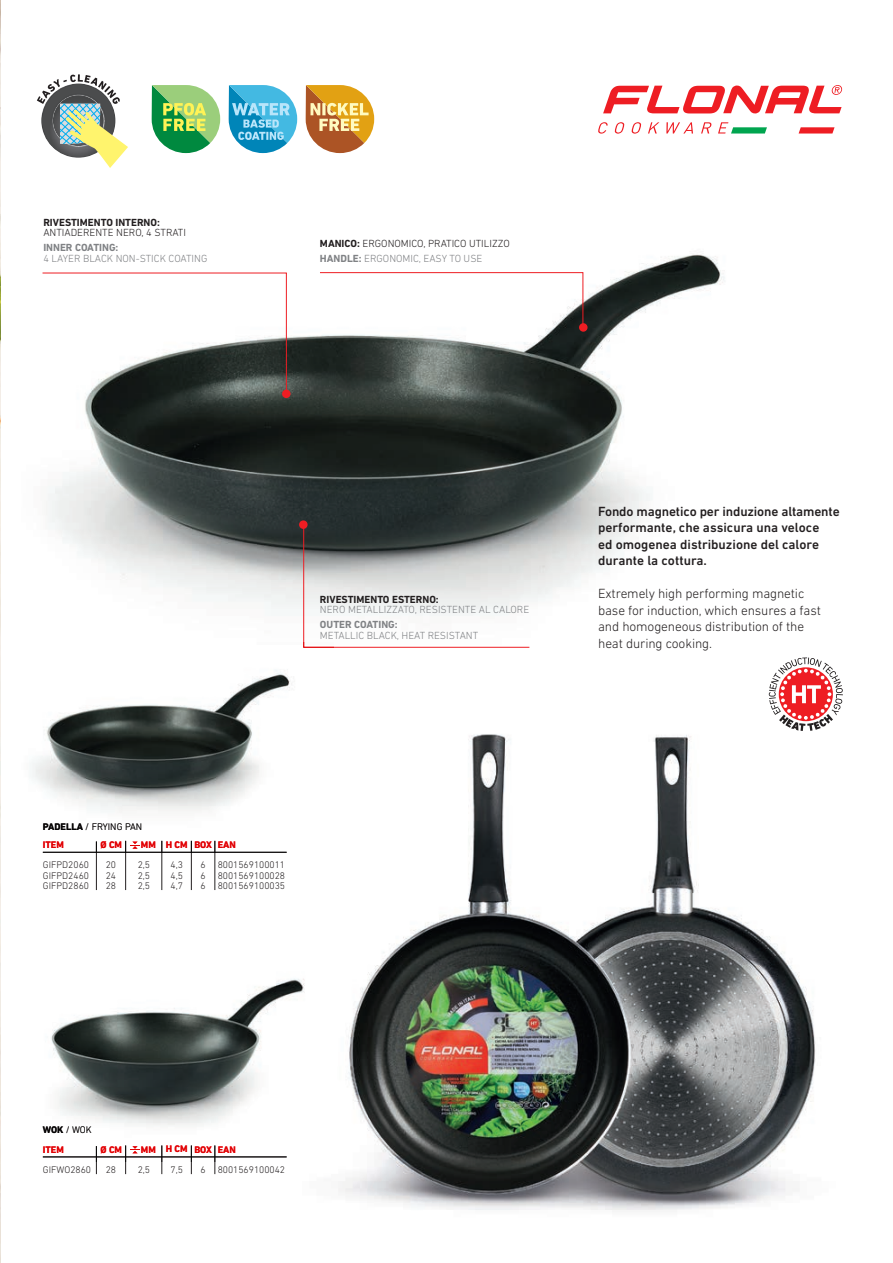
<style>
.page{position:relative;width:893px;height:1263px;background:#fff}
.page>*{position:absolute;margin:0;border:0;box-sizing:border-box;transform-origin:0 0}
.t1{font:500 13.5px/16.5px "DIN Next LT Pro";color:#231f20}
.t2{font:300 13.5px/16.5px "DIN Next LT Pro";letter-spacing:-.01em;color:#231f20}
.t3{font:300 10.5px "DIN Next LT Pro";color:#808285}
.t4{font:300 10.5px/15px "DIN Next LT Pro";color:#231f20}
.t5{font:700 10.5px "DIN Next LT Pro";color:#231f20}
.t6{font:700 10.5px "DIN Next LT Pro";color:#808285}
.t7{font:300 9.75px/10.5px "DIN Next LT Pro";color:#231f20;text-align:justify}
.t8{font:700 9.75px "DIN Next LT Pro";color:#ee1d23}
.s1{font-weight:700}
.s2{font-weight:700;color:#808285}
.s3{color:#808285}
.s4{font-weight:700;color:#ee1d23}
</style>
<div class="page">
<img style="left:46px;top:254px;width:679px;height:355px">
<img style="left:0;top:0;width:1px;height:1263px">
<svg style="left:96px;top:1162px;width:1px;height:12px"></svg>
<svg style="left:162px;top:1162px;width:1px;height:12px"></svg>
<svg style="left:191px;top:1162px;width:1px;height:12px"></svg>
<svg style="left:215px;top:1162px;width:1px;height:12px"></svg>
<svg style="left:125px;top:1162px;width:2px;height:12px"></svg>
<svg style="left:303px;top:524px;width:227px;height:124px"></svg>
<div style="left:299px;top:520px;width:9px;height:9px;background:#ee1d23;border-radius:50%"></div>
<hr style="left:43px;top:852px;width:244px;height:1px;background:#231f20">
<hr style="left:96px;top:841px;width:1px;height:49px;background:#231f20">
<hr style="left:125px;top:841px;width:1px;height:49px;background:#231f20">
<hr style="left:162px;top:841px;width:1px;height:49px;background:#231f20">
<hr style="left:191px;top:841px;width:1px;height:49px;background:#231f20">
<hr style="left:215px;top:841px;width:1px;height:49px;background:#231f20">
<img style="left:338px;top:693px;width:478px;height:517px">
<svg style="left:42px;top:272px;width:245px;height:123px"></svg>
<div style="left:282px;top:390px;width:9px;height:8px;background:#ee1d23;border-radius:50%"></div>
<div style="left:579px;top:323px;width:8px;height:9px;background:#ee1d23;border-radius:50%"></div>
<svg style="left:319px;top:272px;width:265px;height:56px"></svg>
<svg style="left:37px;top:74px;width:91px;height:94px"></svg>
<svg style="left:152px;top:85px;width:68px;height:68px;background:#81c275"></svg>
<svg style="left:306px;top:85px;width:68px;height:68px;background:#d8a35a"></svg>
<svg style="left:229px;top:85px;width:68px;height:68px;background:#60bbdd"></svg>
<svg style="left:598px;top:122px;width:10px;height:12px"></svg>
<svg style="left:614px;top:122px;width:11px;height:12px"></svg>
<svg style="left:631px;top:122px;width:10px;height:12px"></svg>
<svg style="left:648px;top:122px;width:11px;height:12px"></svg>
<svg style="left:666px;top:122px;width:27px;height:12px"></svg>
<svg style="left:701px;top:122px;width:11px;height:12px"></svg>
<svg style="left:799px;top:127px;width:35px;height:7px"></svg>
<svg style="left:718px;top:122px;width:49px;height:12px"></svg>
<svg style="left:603px;top:85px;width:239px;height:29px"></svg>
<img style="left:32px;top:642px;width:302px;height:210px">
<img style="left:42px;top:979px;width:263px;height:183px">
<svg style="left:769px;top:657px;width:74px;height:74px"></svg>
<p class="t5" style="left:43px;top:216px;width:118px">RIVESTIMENTO INTERNO:</p>
<p class="t4" style="left:43px;top:225px;width:144px">ANTIADERENTE NERO, 4 STRATI</p>
<p class="t6" style="left:43px;top:241px;width:77px">INNER COATING:</p>
<p class="t3" style="left:43px;top:252px;width:166px">4 LAYER BLACK NON-STICK COATING</p>
<p class="t4" style="left:320px;top:236px;width:191px"><span class="s1">MANICO:</span> ERGONOMICO, PRATICO UTILIZZO<br><span class="s2">HANDLE:</span> <span class="s3">ERGONOMIC, EASY TO USE</span></p>
<p class="t5" style="left:320px;top:593px;width:120px">RIVESTIMENTO ESTERNO:</p>
<p class="t3" style="left:320px;top:604px;width:211px">NERO METALLIZZATO, RESISTENTE AL CALORE</p>
<p class="t6" style="left:320px;top:618px;width:79px">OUTER COATING:</p>
<p class="t3" style="left:320px;top:629px;width:160px">METALLIC BLACK, HEAT RESISTANT</p>
<p class="t7" style="left:43px;top:821px;width:101px"><span class="s1">PADELLA</span> / FRYING PAN</p>
<p class="t8" style="left:43px;top:839px;width:23px">ITEM</p>
<p class="t7" style="left:43px;top:860px;width:48px">GIFPD2060<br>GIFPD2460<br>GIFPD2860</p>
<p class="t8" style="left:101px;top:839px;width:23px">Ø CM</p>
<p class="t8" style="left:141px;top:839px;width:96px">MM H CM BOX EAN</p>
<p class="t7" style="left:106px;top:860px;width:12px">20<br>24<br>28</p>
<p class="t7" style="left:138px;top:860px;width:14px">2,5<br>2,5<br>2,5</p>
<p class="t7" style="left:171px;top:860px;width:14px">4,3<br>4,5<br>4,7</p>
<p class="t7" style="left:200px;top:860px;width:7px">6<br>6<br>6</p>
<p class="t7" style="left:218px;top:860px;width:69px">8001569100011<br>8001569100028<br>8001569100035</p>
<h1 class="t1" style="left:598px;top:503px;width:243px">Fondo magnetico per induzione altamente performante, che assicura una veloce<br>ed omogenea distribuzione del calore durante la cottura.</h1>
<h1 class="t2" style="left:598px;top:585px;width:224px">Extremely high performing magnetic base for induction, which ensures a fast and homogeneous distribution of the heat during cooking.</h1>
<p class="t7" style="left:43px;top:1120px;width:50px;line-height:19.5px"><span class="s1">WOK</span> / WOK<br><span class="s4">ITEM</span></p>
<p class="t7" style="left:43px;top:1164px;width:50px">GIFWO2860</p>
<p class="t8" style="left:101px;top:1144px;width:23px">Ø CM</p>
<p class="t8" style="left:141px;top:1144px;width:96px">MM H CM BOX EAN</p>
<p class="t7" style="left:106px;top:1164px;width:12px">28</p>
<p class="t7" style="left:138px;top:1164px;width:14px">2,5</p>
<p class="t7" style="left:171px;top:1164px;width:14px">7,5</p>
<p class="t7" style="left:200px;top:1164px;width:86px">6 8001569100042</p>
</div>
